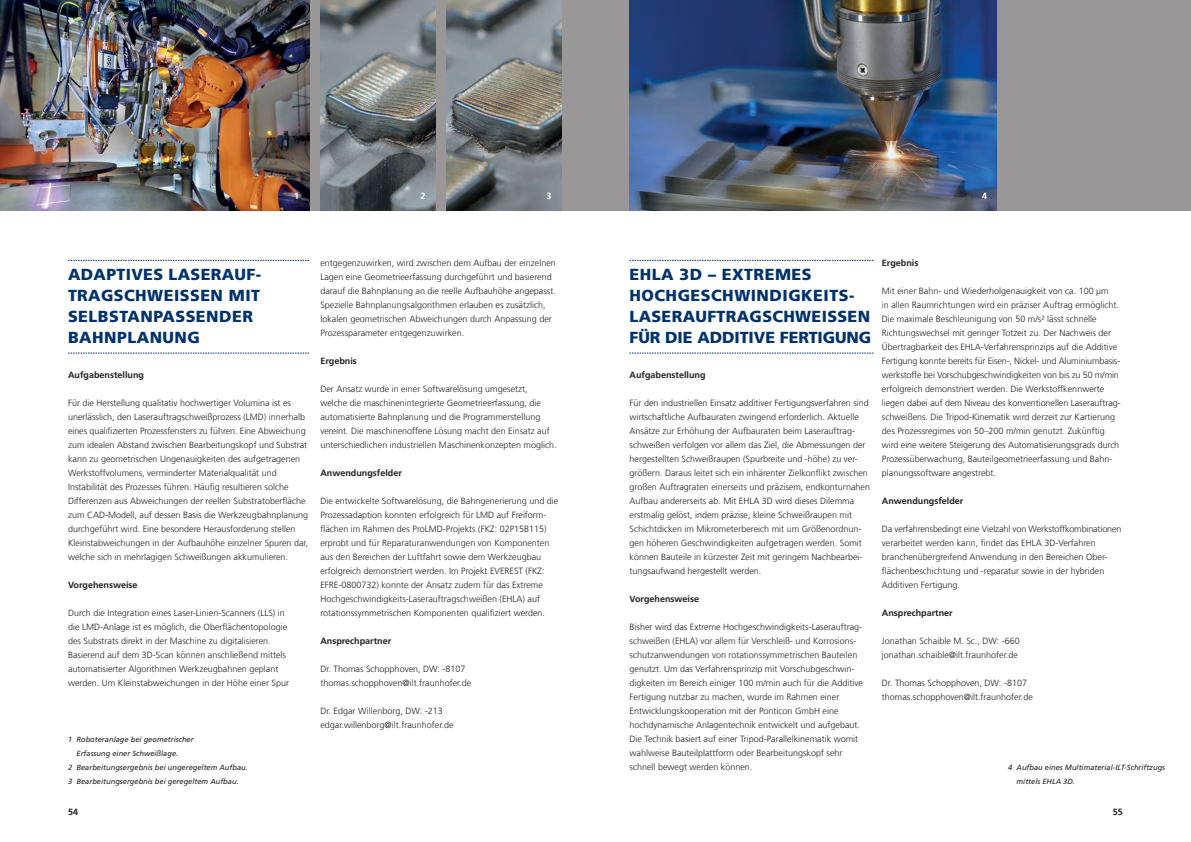
<style>
.page{position:relative;width:1191px;height:842px;background:#fff}
.page>*{position:absolute;margin:0;border:0;box-sizing:border-box;transform-origin:0 0}
.t1{font:900 16px/21px "Frutiger LT Com";letter-spacing:.03em;color:#00326d}
.t2{font:300 9px/14px "Frutiger LT Com";color:#231f20}
.t3{font:700 9px "Frutiger LT Com";color:#231f20}
.t4{font:700 9px "Frutiger LT Com";color:#fff}
.t5{font:italic 7.5px/14px "Frutiger LT Com";color:#231f20}
</style>
<div class="page">
<div style="left:0;top:0;width:1191px;height:210px;background:#999798"></div>
<img style="left:320px;top:0;width:115px;height:210px">
<img style="left:446px;top:0;width:115px;height:210px">
<img style="left:629px;top:0;width:367px;height:210px">
<svg style="left:629px;top:260px;width:244px;height:1px"></svg>
<svg style="left:629px;top:353px;width:244px;height:1px"></svg>
<svg style="left:68px;top:260px;width:241px;height:1px"></svg>
<svg style="left:68px;top:353px;width:241px;height:1px"></svg>
<img style="left:0;top:0;width:309px;height:210px">
<p class="t4" style="left:294px;top:191px;width:7px">1</p>
<p class="t4" style="left:420px;top:191px;width:7px">2</p>
<p class="t4" style="left:546px;top:191px;width:7px">3</p>
<p class="t4" style="left:982px;top:191px;width:7px">4</p>
<h1 class="t1" style="left:68px;top:264px;width:194px">ADAPTIVES LASERAUF-<br>TRAGSCHWEISSEN MIT<br>SELBSTANPASSENDER<br>BAHNPLANUNG</h1>
<p class="t3" style="left:68px;top:370px;width:78px">Aufgabenstellung</p>
<p class="t2" style="left:68px;top:396px;width:242px">Für die Herstellung qualitativ hochwertiger Volumina ist es unerlässlich, den Laserauftragschweißprozess (LMD) innerhalb eines qualifizierten Prozessfensters zu führen. Eine Abweichung zum idealen Abstand zwischen Bearbeitungskopf und Substrat kann zu geometrischen Ungenauigkeiten des aufgetragenen Werkstoffvolumens, verminderter Materialqualität und Instabilität des Prozesses führen. Häufig resultieren solche Differenzen aus Abweichungen der reellen Substratoberfläche zum CAD-Modell, auf dessen Basis die Werkzeugbahnplanung durchgeführt wird. Eine besondere Herausforderung stellen Kleinstabweichungen in der Aufbauhöhe einzelner Spuren dar, welche sich in mehrlagigen Schweißungen akkumulieren.</p>
<p class="t3" style="left:68px;top:580px;width:71px">Vorgehensweise</p>
<p class="t2" style="left:68px;top:606px;width:222px">Durch die Integration eines Laser-Linien-Scanners (LLS) in die LMD-Anlage ist es möglich, die Oberflächentopologie des Substrats direkt in der Maschine zu digitalisieren.<br>Basierend auf dem 3D-Scan können anschließend mittels automatisierter Algorithmen Werkzeugbahnen geplant werden. Um Kleinstabweichungen in der Höhe einer Spur</p>
<p class="t5" style="left:68px;top:732px;width:127px">1 Roboteranlage bei geometrischer</p>
<p class="t5" style="left:77px;top:746px;width:103px">Erfassung einer Schweißlage.</p>
<p class="t5" style="left:68px;top:760px;width:181px">2 Bearbeitungsergebnis bei ungeregeltem Aufbau.</p>
<p class="t5" style="left:68px;top:774px;width:172px">3 Bearbeitungsergebnis bei geregeltem Aufbau.</p>
<p class="t2" style="left:320px;top:256px;width:237px">entgegenzuwirken, wird zwischen dem Aufbau der einzelnen Lagen eine Geometrieerfassung durchgeführt und basierend darauf die Bahnplanung an die reelle Aufbauhöhe angepasst.<br>Spezielle Bahnplanungsalgorithmen erlauben es zusätzlich, lokalen geometrischen Abweichungen durch Anpassung der Prozessparameter entgegenzuwirken.</p>
<p class="t3" style="left:320px;top:356px;width:38px">Ergebnis</p>
<p class="t2" style="left:320px;top:382px;width:238px">Der Ansatz wurde in einer Softwarelösung umgesetzt, welche die maschinenintegrierte Geometrieerfassung, die automatisierte Bahnplanung und die Programmerstellung vereint. Die maschinenoffene Lösung macht den Einsatz auf unterschiedlichen industriellen Maschinenkonzepten möglich.</p>
<p class="t3" style="left:320px;top:468px;width:83px">Anwendungsfelder</p>
<p class="t2" style="left:320px;top:494px;width:239px">Die entwickelte Softwarelösung, die Bahngenerierung und die Prozessadaption konnten erfolgreich für LMD auf Freiform&shy;flächen im Rahmen des ProLMD-Projekts (FKZ: 02P15B115) erprobt und für Reparaturanwendungen von Komponenten aus den Bereichen der Luftfahrt sowie dem Werkzeugbau erfolgreich demonstriert werden. Im Projekt EVEREST (FKZ:<br>EFRE-0800732) konnte der Ansatz zudem für das Extreme Hochgeschwindigkeits-Laserauftragschweißen (EHLA) auf rotationssymmetrischen Komponenten qualifiziert werden.</p>
<p class="t3" style="left:320px;top:636px;width:72px">Ansprechpartner</p>
<p class="t2" style="left:320px;top:662px;width:152px">Dr. Thomas Schopphoven, DW: -8107 thomas.schopphoven@ilt.fraunhofer.de</p>
<p class="t2" style="left:320px;top:704px;width:135px">Dr. Edgar Willenborg, DW: -213 edgar.willenborg@ilt.fraunhofer.de</p>
<h1 class="t1" style="left:629px;top:264px;width:243px">EHLA 3D – EXTREMES<br>HOCHGESCHWINDIGKEITS-<br>LASERAUFTRAGSCHWEISSEN<br>FÜR DIE ADDITIVE FERTIGUNG</h1>
<p class="t3" style="left:629px;top:370px;width:78px">Aufgabenstellung</p>
<p class="t2" style="left:629px;top:396px;width:242px">Für den industriellen Einsatz additiver Fertigungsverfahren sind wirtschaftliche Aufbauraten zwingend erforderlich. Aktuelle Ansätze zur Erhöhung der Aufbauraten beim Laserauftrag&shy;schweißen verfolgen vor allem das Ziel, die Abmessungen der hergestellten Schweißraupen (Spurbreite und -höhe) zu ver&shy;größern. Daraus leitet sich ein inhärenter Zielkonflikt zwischen großen Auftragraten einerseits und präzisem, endkonturnahen Aufbau andererseits ab. Mit EHLA 3D wird dieses Dilemma erstmalig gelöst, indem präzise, kleine Schweißraupen mit Schichtdicken im Mikrometerbereich mit um Größenordnun&shy;gen höheren Geschwindigkeiten aufgetragen werden. Somit können Bauteile in kürzester Zeit mit geringem Nachbearbei&shy;tungsaufwand hergestellt werden.</p>
<p class="t3" style="left:629px;top:594px;width:71px">Vorgehensweise</p>
<p class="t2" style="left:629px;top:620px;width:235px">Bisher wird das Extreme Hochgeschwindigkeits-Laserauftrag&shy;schweißen (EHLA) vor allem für Verschleiß- und Korrosions&shy;schutzanwendungen von rotationssymmetrischen Bauteilen genutzt. Um das Verfahrensprinzip mit Vorschubgeschwin&shy;digkeiten im Bereich einiger 100 m/min auch für die Additive Fertigung nutzbar zu machen, wurde im Rahmen einer Entwicklungskooperation mit der Ponticon GmbH eine hochdynamische Anlagentechnik entwickelt und aufgebaut.<br>Die Technik basiert auf einer Tripod-Parallelkinematik womit wahlweise Bauteilplattform oder Bearbeitungskopf sehr schnell bewegt werden können.</p>
<p class="t3" style="left:882px;top:258px;width:38px">Ergebnis</p>
<p class="t2" style="left:882px;top:284px;width:240px">Mit einer Bahn- und Wiederholgenauigkeit von ca. 100 µm<br>in allen Raumrichtungen wird ein präziser Auftrag ermöglicht.<br>Die maximale Beschleunigung von 50 m/s² lässt schnelle Richtungswechsel mit geringer Totzeit zu. Der Nachweis der Übertragbarkeit des EHLA-Verfahrensprinzips auf die Additive Fertigung konnte bereits für Eisen-, Nickel- und Aluminiumbasis&shy;werkstoffe bei Vorschubgeschwindigkeiten von bis zu 50 m/min erfolgreich demonstriert werden. Die Werkstoffkennwerte liegen dabei auf dem Niveau des konventionellen Laserauftrag&shy;schweißens. Die Tripod-Kinematik wird derzeit zur Kartierung des Prozessregimes von 50–200 m/min genutzt. Zukünftig wird eine weitere Steigerung des Automatisierungsgrads durch Prozessüberwachung, Bauteilgeometrieerfassung und Bahn&shy;planungssoftware angestrebt.</p>
<p class="t3" style="left:882px;top:496px;width:83px">Anwendungsfelder</p>
<p class="t2" style="left:882px;top:522px;width:241px">Da verfahrensbedingt eine Vielzahl von Werkstoffkombinationen verarbeitet werden kann, findet das EHLA 3D-Verfahren branchenübergreifend Anwendung in den Bereichen Ober&shy;flächenbeschichtung und -reparatur sowie in der hybriden Additiven Fertigung.</p>
<p class="t3" style="left:882px;top:608px;width:72px">Ansprechpartner</p>
<p class="t2" style="left:882px;top:634px;width:139px">Jonathan Schaible M. Sc., DW: -660 jonathan.schaible@ilt.fraunhofer.de</p>
<p class="t2" style="left:882px;top:676px;width:152px">Dr. Thomas Schopphoven, DW: -8107 thomas.schopphoven@ilt.fraunhofer.de</p>
<p class="t5" style="left:1016px;top:760px;width:150px;text-indent:-9px">4 Aufbau eines Multimaterial-ILT-Schriftzugs mittels EHLA 3D.</p>
<p class="t3" style="left:68px;top:807px;width:12px">54</p>
<p class="t3" style="left:1113px;top:806px;width:12px">55</p>
</div>
